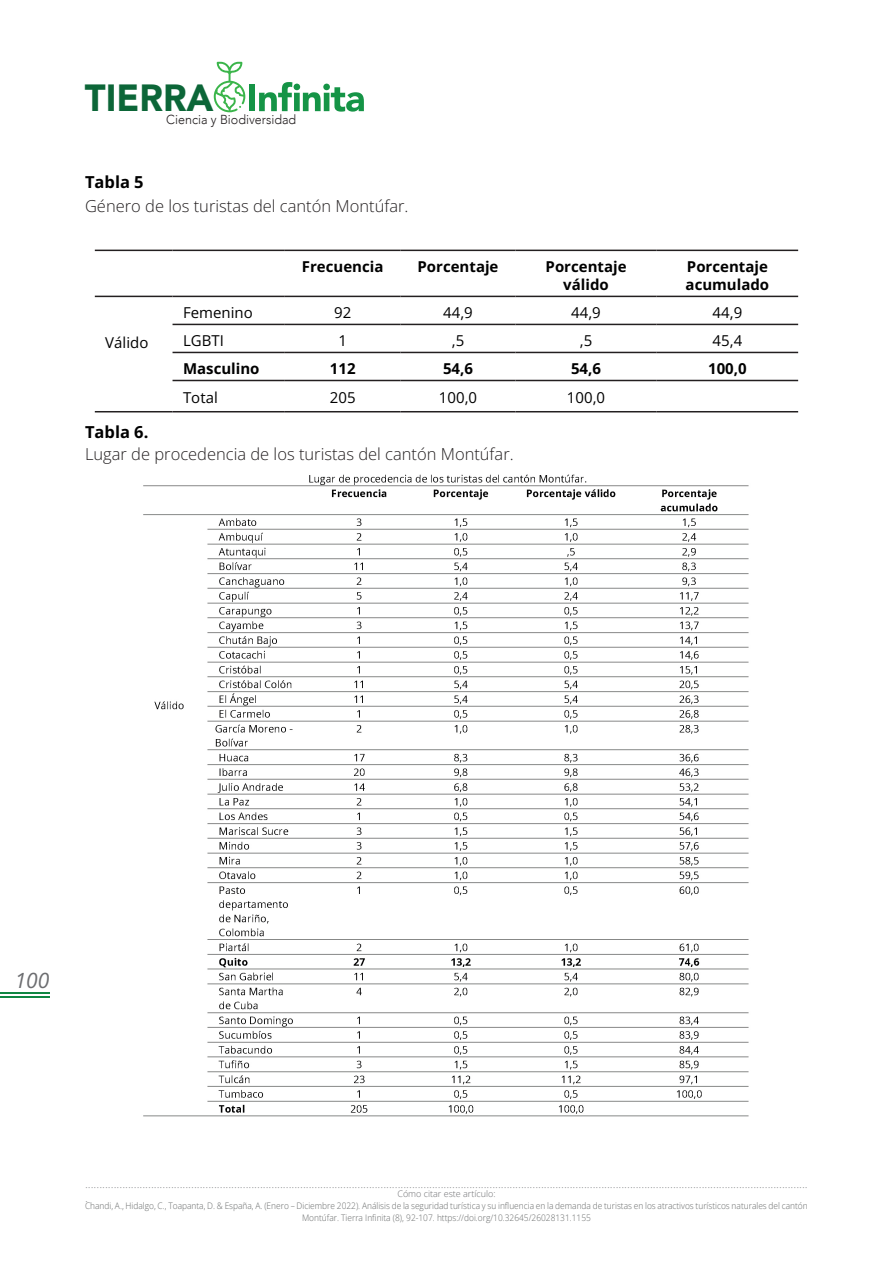
<style>
.page{position:relative;width:893px;height:1263px;background:#fff}
.page>*{position:absolute;margin:0;border:0;box-sizing:border-box;transform-origin:0 0}
.t1{font:900 37.8px "Avenir";color:#0c6638;scale:.96 1}
.t2{font:italic 21px "Open Sans";color:#6c6d70}
.t3{font:300 16.5px "Open Sans";color:#231f20}
.t4{font:700 16.5px "Open Sans";color:#000}
.t5{font:700 15px/18px "Open Sans";color:#000;text-align:center}
.t6{font:15px "Open Sans";color:#000}
.t7{font:300 13.05px "Avenir";color:#231f20;scale:.96 1}
.t8{font:300 12px/14.4px "Open Sans";color:#8a8c8f}
.t9{font:300 9px/12px "Open Sans";color:#666969;text-align:center;scale:.93 1}
.t10{font:300 9px "Open Sans";color:#6c6d70}
</style>
<div class="page">
<div style="left:249px;top:84px;width:6px;height:27px;background:#159446"></div>
<svg style="left:259px;top:82px;width:105px;height:30px"></svg>
<svg style="left:214px;top:62px;width:31px;height:50px"></svg>
<hr style="left:0;top:992px;width:49px;height:2px;background:#0f8642">
<hr style="left:0;top:996px;width:49px;height:2px;background:#0f8642">
<hr style="left:95px;top:250px;width:78px;height:1px;background:#231f20">
<hr style="left:173px;top:250px;width:112px;height:1px;background:#231f20">
<hr style="left:285px;top:250px;width:116px;height:1px;background:#231f20">
<hr style="left:401px;top:250px;width:114px;height:1px;background:#231f20">
<hr style="left:515px;top:250px;width:142px;height:1px;background:#231f20">
<hr style="left:657px;top:250px;width:141px;height:1px;background:#231f20">
<hr style="left:95px;top:296px;width:78px;height:1px;background:#231f20">
<hr style="left:173px;top:296px;width:112px;height:1px;background:#231f20">
<hr style="left:285px;top:296px;width:116px;height:1px;background:#231f20">
<hr style="left:401px;top:296px;width:114px;height:1px;background:#231f20">
<hr style="left:515px;top:296px;width:142px;height:1px;background:#231f20">
<hr style="left:657px;top:296px;width:141px;height:1px;background:#231f20">
<hr style="left:173px;top:324px;width:112px;height:1px;background:#231f20">
<hr style="left:285px;top:324px;width:116px;height:1px;background:#231f20">
<hr style="left:401px;top:324px;width:114px;height:1px;background:#231f20">
<hr style="left:515px;top:324px;width:142px;height:1px;background:#231f20">
<hr style="left:657px;top:324px;width:141px;height:1px;background:#231f20">
<hr style="left:173px;top:352px;width:112px;height:1px;background:#231f20">
<hr style="left:285px;top:352px;width:116px;height:1px;background:#231f20">
<hr style="left:401px;top:352px;width:114px;height:1px;background:#231f20">
<hr style="left:515px;top:352px;width:142px;height:1px;background:#231f20">
<hr style="left:657px;top:352px;width:141px;height:1px;background:#231f20">
<hr style="left:173px;top:380px;width:112px;height:1px;background:#231f20">
<hr style="left:285px;top:380px;width:116px;height:1px;background:#231f20">
<hr style="left:401px;top:380px;width:114px;height:1px;background:#231f20">
<hr style="left:515px;top:380px;width:142px;height:1px;background:#231f20">
<hr style="left:657px;top:380px;width:141px;height:1px;background:#231f20">
<hr style="left:173px;top:411px;width:112px;height:1px;background:#231f20">
<hr style="left:285px;top:411px;width:116px;height:1px;background:#231f20">
<hr style="left:401px;top:411px;width:114px;height:1px;background:#231f20">
<hr style="left:515px;top:411px;width:142px;height:1px;background:#231f20">
<hr style="left:657px;top:411px;width:141px;height:1px;background:#231f20">
<hr style="left:95px;top:411px;width:78px;height:1px;background:#231f20">
<img style="left:143px;top:474px;width:606px;height:643px">
<h1 class="t1" style="left:85px;top:66px;width:136px">TIERRA</h1>
<p class="t7" style="left:166px;top:112px;width:137px">Ciencia y Biodiversidad</p>
<p class="t4" style="left:85px;top:170px;width:60px">Tabla 5</p>
<p class="t3" style="left:85px;top:194px;width:325px">Género de los turistas del cantón Montúfar.</p>
<p class="t6" style="left:105px;top:333px;width:45px">Válido</p>
<p class="t5" style="left:302px;top:258px;width:83px">Frecuencia</p>
<p class="t5" style="left:418px;top:258px;width:82px">Porcentaje</p>
<p class="t5" style="left:546px;top:258px;width:82px">Porcentaje válido</p>
<p class="t5" style="left:686px;top:258px;width:85px;text-align:left">Porcentaje acumulado</p>
<p class="t6" style="left:183px;top:303px;width:71px">Femenino</p>
<p class="t6" style="left:334px;top:303px;width:19px">92</p>
<p class="t6" style="left:443px;top:303px;width:31px">44,9</p>
<p class="t6" style="left:571px;top:303px;width:31px">44,9</p>
<p class="t6" style="left:713px;top:303px;width:31px">44,9</p>
<p class="t6" style="left:183px;top:331px;width:42px">LGBTI</p>
<p class="t6" style="left:338px;top:331px;width:10px">1</p>
<p class="t6" style="left:452px;top:331px;width:14px">,5</p>
<p class="t6" style="left:580px;top:331px;width:14px">,5</p>
<p class="t6" style="left:713px;top:331px;width:31px">45,4</p>
<p class="t5" style="left:183px;top:360px;width:78px">Masculino</p>
<p class="t5" style="left:330px;top:360px;width:27px">112</p>
<p class="t5" style="left:443px;top:360px;width:32px">54,6</p>
<p class="t5" style="left:571px;top:360px;width:32px">54,6</p>
<p class="t5" style="left:708px;top:360px;width:40px">100,0</p>
<p class="t6" style="left:183px;top:387px;width:36px">Total</p>
<p class="t6" style="left:330px;top:387px;width:27px">205</p>
<p class="t6" style="left:439px;top:387px;width:40px">100,0</p>
<p class="t6" style="left:567px;top:387px;width:40px">100,0</p>
<p class="t4" style="left:85px;top:421px;width:65px">Tabla 6.</p>
<p class="t3" style="left:85px;top:443px;width:430px">Lugar de procedencia de los turistas del cantón Montúfar.</p>
<h2 class="t2" style="left:15px;top:966px;width:36px">100</h2>
<p class="t8" style="left:85px;top:1176px;width:724px">............................................................................................................................................................................................................................................................ .</p>
<p class="t10" style="left:397px;top:1187px;width:100px">Cómo citar este artículo:</p>
<p class="t9" style="left:85px;top:1199px;width:779px">Chandi, A., Hidalgo, C., Toapanta, D. &amp; España, A. (Enero – Diciembre 2022). Análisis de la seguridad turística y su influencia en la demanda de turistas en los atractivos turísticos naturales del cantón<br>Montúfar. Tierra Infinita (8), 92-107. https://doi.org/10.32645/26028131.1155</p>
</div>
